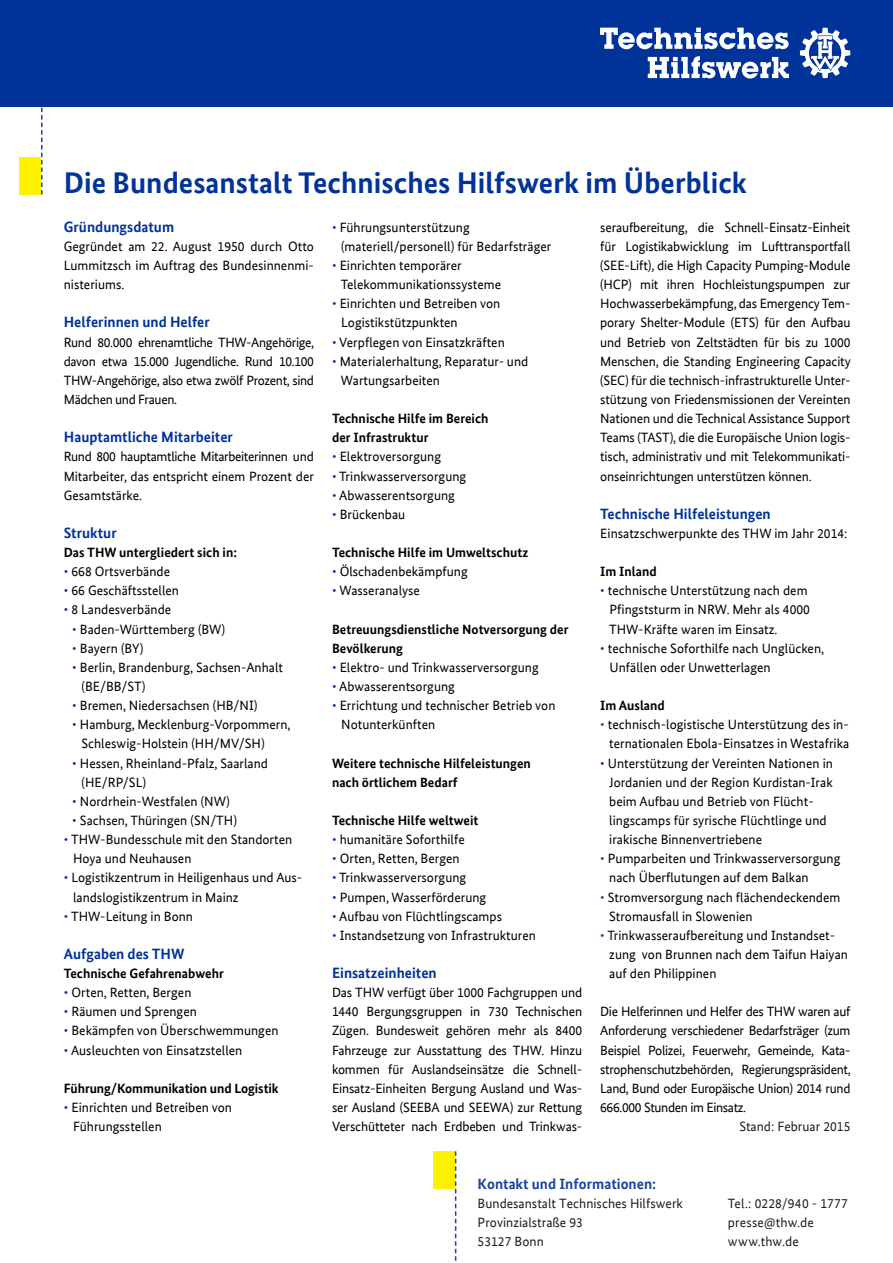
<style>
.page{position:relative;width:893px;height:1263px;background:#fff}
.page>*{position:absolute;margin:0;border:0;box-sizing:border-box;transform-origin:0 0}
.t1{font:700 30px "Bundes Sans Office";color:#039}
.t2{font:700 15px "Bundes Sans Office";color:#039}
.t3{font:700 15px "Bundes Sans Office";color:#18469d}
.t4{font:13.5px/19.2px "Bundes Sans Office";color:#000}
.t5{font:700 13.5px/19.2px "Bundes Sans Office";color:#000}
.t6{font:13.5px "Bundes Sans Office";color:#231f20}
.s1{color:#039}
.s2{color:#18469d}
</style>
<div class="page">
<div style="left:20px;top:157px;width:21px;height:38px;background:#fff101"></div>
<svg style="left:41px;top:106px;width:2px;height:88px"></svg>
<div style="left:0;top:0;width:893px;height:106px;background:#039"></div>
<svg style="left:648px;top:56px;width:141px;height:23px"></svg>
<svg style="left:600px;top:28px;width:188px;height:21px"></svg>
<svg style="left:800px;top:28px;width:50px;height:50px"></svg>
<div style="left:434px;top:1151px;width:21px;height:37px;background:#fff101"></div>
<svg style="left:455px;top:1151px;width:1px;height:110px"></svg>
<p class="t1" style="left:64px;top:166px;width:685px">Die Bundesanstalt Technisches Hilfswerk im Überblick</p>
<p class="t2" style="left:64px;top:218px;width:112px">Gründungsdatum</p>
<p class="t4" style="left:64px;top:237px;width:252px;text-align:justify">Gegründet am 22. August 1950 durch Otto Lummitzsch im Auftrag des Bundesinnenmi&shy;nisteriums.</p>
<p class="t2" style="left:64px;top:314px;width:148px">Helferinnen und Helfer</p>
<p class="t4" style="left:64px;top:332px;width:252px;text-align:justify">Rund 80.000 ehrenamtliche THW-Angehörige, davon etwa 15.000 Jugendliche. Rund 10.100<br>THW-Angehörige, also etwa zwölf Prozent, sind Mädchen und Frauen.</p>
<p class="t2" style="left:64px;top:428px;width:171px">Hauptamtliche Mitarbeiter</p>
<p class="t4" style="left:64px;top:447px;width:252px;text-align:justify">Rund 800 hauptamtliche Mitarbeiterinnen und Mitarbeiter, das entspricht einem Prozent der Gesamtstärke.</p>
<p class="t2" style="left:64px;top:524px;width:54px">Struktur</p>
<p class="t5" style="left:64px;top:543px;width:175px">Das THW untergliedert sich in:</p>
<p class="t4" style="left:64px;top:562px;width:108px"><span class="s1">•</span> 668 Ortsverbände</p>
<p class="t4" style="left:64px;top:581px;width:117px"><span class="s1">•</span> 66 Geschäftsstellen</p>
<p class="t4" style="left:64px;top:600px;width:109px"><span class="s1">•</span> 8 Landesverbände</p>
<p class="t4" style="left:72px;top:619px;width:154px"><span class="s1">•</span> Baden-Württemberg (BW)</p>
<p class="t4" style="left:72px;top:638px;width:73px"><span class="s1">•</span> Bayern (BY)</p>
<p class="t4" style="left:82px;top:658px;width:203px;text-indent:-9px"><span class="s1">•</span> Berlin, Brandenburg, Sachsen-Anhalt (BE/BB/ST)</p>
<p class="t4" style="left:72px;top:696px;width:187px"><span class="s1">•</span> Bremen, Niedersachsen (HB/NI)</p>
<p class="t4" style="left:81px;top:715px;width:211px;text-indent:-9px"><span class="s1">•</span> Hamburg, Mecklenburg-Vorpommern,<br>Schleswig-Holstein (HH/MV/SH)</p>
<p class="t4" style="left:82px;top:753px;width:188px;text-indent:-9px"><span class="s1">•</span> Hessen, Rheinland-Pfalz, Saarland (HE/RP/SL)</p>
<p class="t4" style="left:72px;top:792px;width:159px"><span class="s1">•</span> Nordrhein-Westfalen (NW)</p>
<p class="t4" style="left:72px;top:811px;width:166px"><span class="s1">•</span> Sachsen, Thüringen (SN/TH)</p>
<p class="t4" style="left:73px;top:830px;width:221px;text-indent:-9px"><span class="s1">•</span> THW-Bundesschule mit den Standorten<br>Hoya und Neuhausen</p>
<p class="t4" style="left:64px;top:868px;width:240px"><span class="s1">•</span> Logistikzentrum in Heiligenhaus und Aus-</p>
<p class="t4" style="left:73px;top:887px;width:167px">landslogistikzentrum in Mainz</p>
<p class="t4" style="left:64px;top:906px;width:131px"><span class="s1">•</span> THW-Leitung in Bonn</p>
<p class="t2" style="left:64px;top:945px;width:122px">Aufgaben des THW</p>
<p class="t5" style="left:64px;top:964px;width:162px">Technische Gefahrenabwehr</p>
<p class="t4" style="left:64px;top:983px;width:129px"><span class="s1">•</span> Orten, Retten, Bergen</p>
<p class="t4" style="left:64px;top:1002px;width:135px"><span class="s1">•</span> Räumen und Sprengen</p>
<p class="t4" style="left:64px;top:1021px;width:216px"><span class="s1">•</span> Bekämpfen von Überschwemmungen</p>
<p class="t4" style="left:64px;top:1040px;width:180px"><span class="s1">•</span> Ausleuchten von Einsatzstellen</p>
<p class="t5" style="left:64px;top:1079px;width:216px">Führung/Kommunikation und Logistik</p>
<p class="t4" style="left:73px;top:1098px;width:160px;text-indent:-9px"><span class="s1">•</span> Einrichten und Betreiben von<br>Führungsstellen</p>
<p class="t4" style="left:341px;top:218px;width:212px;text-indent:-9px"><span class="s1">•</span> Führungsunterstützung (materiell/personell) für Bedarfsträger</p>
<p class="t4" style="left:341px;top:256px;width:162px;text-indent:-9px"><span class="s1">•</span> Einrichten temporärer<br>Telekommunikationssysteme</p>
<p class="t4" style="left:332px;top:294px;width:170px"><span class="s1">•</span> Einrichten und Betreiben von</p>
<p class="t4" style="left:341px;top:313px;width:118px">Logistikstützpunkten</p>
<p class="t4" style="left:332px;top:332px;width:174px"><span class="s1">•</span> Verpflegen von Einsatzkräften</p>
<p class="t4" style="left:332px;top:351px;width:198px"><span class="s1">•</span> Materialerhaltung, Reparatur- und</p>
<p class="t4" style="left:341px;top:371px;width:101px">Wartungsarbeiten</p>
<p class="t5" style="left:332px;top:409px;width:158px">Technische Hilfe im Bereich</p>
<p class="t5" style="left:332px;top:428px;width:98px">der Infrastruktur</p>
<p class="t4" style="left:332px;top:447px;width:111px"><span class="s1">•</span> Elektroversorgung</p>
<p class="t4" style="left:332px;top:466px;width:136px"><span class="s1">•</span> Trinkwasserversorgung</p>
<p class="t4" style="left:332px;top:485px;width:124px"><span class="s1">•</span> Abwasserentsorgung</p>
<p class="t4" style="left:332px;top:505px;width:75px"><span class="s1">•</span> Brückenbau</p>
<p class="t5" style="left:332px;top:543px;width:198px">Technische Hilfe im Umweltschutz</p>
<p class="t4" style="left:332px;top:562px;width:137px"><span class="s1">•</span> Ölschadenbekämpfung</p>
<p class="t4" style="left:332px;top:581px;width:89px"><span class="s1">•</span> Wasseranalyse</p>
<p class="t5" style="left:332px;top:619px;width:238px">Betreuungsdienstliche Notversorgung der<br>Bevölkerung</p>
<p class="t4" style="left:332px;top:658px;width:208px"><span class="s1">•</span> Elektro- und Trinkwasserversorgung</p>
<p class="t4" style="left:332px;top:677px;width:124px"><span class="s1">•</span> Abwasserentsorgung</p>
<p class="t4" style="left:341px;top:696px;width:216px;text-indent:-9px"><span class="s1">•</span> Errichtung und technischer Betrieb von<br>Notunterkünften</p>
<p class="t5" style="left:332px;top:753px;width:200px">Weitere technische Hilfeleistungen</p>
<p class="t5" style="left:332px;top:772px;width:127px">nach örtlichem Bedarf</p>
<p class="t5" style="left:332px;top:811px;width:148px">Technische Hilfe weltweit</p>
<p class="t4" style="left:332px;top:830px;width:134px"><span class="s1">•</span> humanitäre Soforthilfe</p>
<p class="t4" style="left:332px;top:849px;width:129px"><span class="s1">•</span> Orten, Retten, Bergen</p>
<p class="t4" style="left:332px;top:868px;width:136px"><span class="s1">•</span> Trinkwasserversorgung</p>
<p class="t4" style="left:332px;top:887px;width:156px"><span class="s1">•</span> Pumpen, Wasserförderung</p>
<p class="t4" style="left:332px;top:906px;width:172px"><span class="s1">•</span> Aufbau von Flüchtlingscamps</p>
<p class="t4" style="left:332px;top:925px;width:205px"><span class="s1">•</span> Instandsetzung von Infrastrukturen</p>
<p class="t2" style="left:332px;top:964px;width:106px">Einsatzeinheiten</p>
<p class="t4" style="left:332px;top:983px;width:252px;text-align:justify">Das THW verfügt über 1000 Fachgruppen und 1440 Bergungsgruppen in 730 Technischen Zügen. Bundesweit gehören mehr als 8400<br>Fahrzeuge zur Ausstattung des THW. Hinzu kommen für Auslandseinsätze die Schnell-Einsatz-Einheiten Bergung Ausland und Was&shy;ser Ausland (SEEBA und SEEWA) zur Rettung Verschütteter nach Erdbeben und Trinkwas-</p>
<p class="t4" style="left:600px;top:218px;width:252px;text-align:justify">seraufbereitung, die Schnell-Einsatz-Einheit für Logistikabwicklung im Lufttransportfall (SEE-Lift), die High Capacity Pumping-Module (HCP) mit ihren Hochleistungspumpen zur Hochwasserbekämpfung, das Emergency Tem&shy;porary Shelter-Module (ETS) für den Aufbau und Betrieb von Zeltstädten für bis zu 1000<br>Menschen, die Standing Engineering Capacity (SEC) für die technisch-infrastrukturelle Unter&shy;stützung von Friedensmissionen der Vereinten Nationen und die Technical Assistance Support Teams (TAST), die die Europäische Union logis&shy;tisch, administrativ und mit Telekommunikati&shy;onseinrichtungen unterstützen können.</p>
<p class="t2" style="left:600px;top:505px;width:172px">Technische Hilfeleistungen</p>
<p class="t4" style="left:600px;top:524px;width:249px">Einsatzschwerpunkte des THW im Jahr 2014:</p>
<p class="t5" style="left:600px;top:562px;width:58px">Im Inland</p>
<p class="t4" style="left:600px;top:581px;width:209px"><span class="s1">•</span> technische Unterstützung nach dem</p>
<p class="t4" style="left:609px;top:600px;width:202px">Pfingststurm in NRW. Mehr als 4000</p>
<p class="t4" style="left:609px;top:619px;width:170px">THW-Kräfte waren im Einsatz.</p>
<p class="t4" style="left:609px;top:638px;width:216px;text-indent:-9px"><span class="s1">•</span> technische Soforthilfe nach Unglücken,<br>Unfällen oder Unwetterlagen</p>
<p class="t5" style="left:600px;top:696px;width:66px">Im Ausland</p>
<p class="t4" style="left:600px;top:715px;width:251px;text-align:right"><span class="s2">•</span> technisch-logistische Unterstützung des in&shy;ternationalen Ebola-Einsatzes in Westafrika</p>
<p class="t4" style="left:609px;top:753px;width:225px;text-indent:-9px"><span class="s1">•</span> Unterstützung der Vereinten Nationen in Jordanien und der Region Kurdistan-Irak beim Aufbau und Betrieb von Flücht&shy;lingscamps für syrische Flüchtlinge und irakische Binnenvertriebene</p>
<p class="t4" style="left:609px;top:849px;width:233px;text-indent:-9px"><span class="s2">•</span> Pumparbeiten und Trinkwasserversorgung nach Überflutungen auf dem Balkan</p>
<p class="t4" style="left:609px;top:887px;width:233px;text-indent:-9px"><span class="s2">•</span> Stromversorgung nach flächendeckendem<br>Stromausfall in Slowenien</p>
<p class="t4" style="left:609px;top:925px;width:240px;text-indent:-9px"><span class="s2">•</span> Trinkwasseraufbereitung und Instandset&shy;zung von Brunnen nach dem Taifun Haiyan auf den Philippinen</p>
<p class="t4" style="left:600px;top:1002px;width:252px;text-align:justify">Die Helferinnen und Helfer des THW waren auf Anforderung verschiedener Bedarfsträger (zum Beispiel Polizei, Feuerwehr, Gemeinde, Kata&shy;strophenschutzbehörden, Regierungspräsident, Land, Bund oder Europäische Union) 2014 rund 666.000 Stunden im Einsatz.</p>
<p class="t6" style="left:739px;top:1119px;width:113px">Stand: Februar 2015</p>
<p class="t3" style="left:478px;top:1175px;width:180px">Kontakt und Informationen:</p>
<p class="t6" style="left:478px;top:1195px;width:207px">Bundesanstalt Technisches Hilfswerk</p>
<p class="t6" style="left:478px;top:1214px;width:107px">Provinzialstraße 93</p>
<p class="t6" style="left:478px;top:1234px;width:68px">53127 Bonn</p>
<p class="t6" style="left:728px;top:1195px;width:122px">Tel.: 0228/940 - 1777</p>
<p class="t6" style="left:728px;top:1214px;width:88px">presse@thw.de</p>
<p class="t6" style="left:728px;top:1234px;width:73px">www.thw.de</p>
</div>
